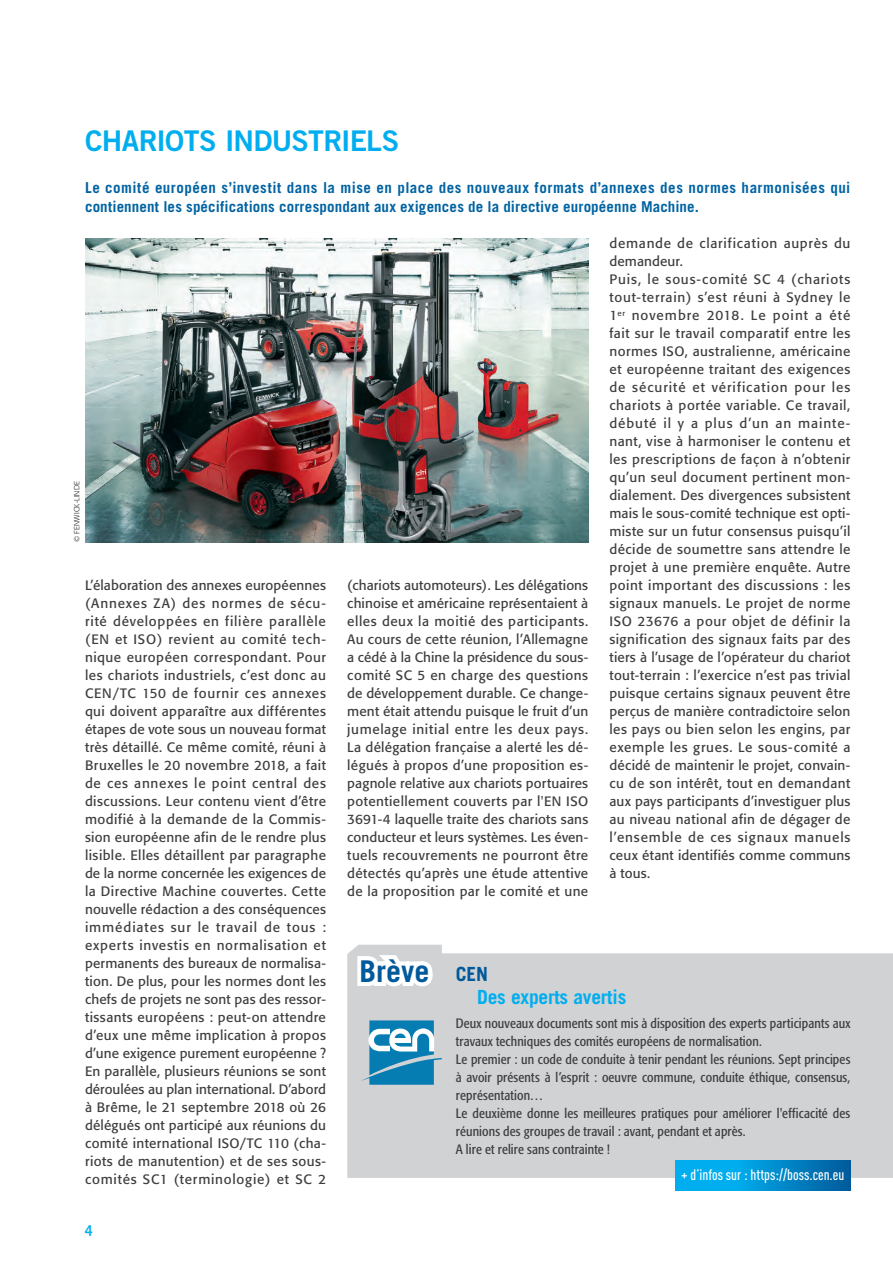
<style>
.page{position:relative;width:893px;height:1263px;background:#fff}
.page>*{position:absolute;margin:0;border:0;box-sizing:border-box;transform-origin:0 0}
.t1{font:700 30px "Trade Gothic";color:#00599b}
.t2{font:28.5px "Trade Gothic Bold Two";letter-spacing:-.025em;color:#00aeef}
.t3{font:700 19.5px "Trade Gothic";letter-spacing:-.01em;color:#00aeef}
.t4{font:700 19.5px "Trade Gothic";color:#00599b}
.t5{font:700 15px/18.8px "Trade Gothic";letter-spacing:.025em;color:#0163a2}
.t6{font:500 15px "DIN Cond";color:#fff}
.t7{font:700 15px "Trade Gothic";color:#00aeef;scale:.89 1}
.t8{font:13.5px/18px "Formata";letter-spacing:.025em;color:#3e3e3f;text-align:justify}
.t9{font:condensed 13.5px/18px "Formata";letter-spacing:.01em;color:#3e3e3f}
.t10{font:13.5px/18px "Formata";letter-spacing:.05em;color:#3e3e3f}
.t11{font:300 7.5px "Formata";letter-spacing:.02em;color:#231f20}
</style>
<div class="page">
<img style="left:85px;top:238px;width:503px;height:304px">
<div style="left:347px;top:945px;width:546px;height:233px;background:#d1d2d4"></div>
<svg style="left:675px;top:1161px;width:175px;height:30px"></svg>
<svg style="left:353px;top:947px;width:89px;height:139px"></svg>
<p class="t2" style="left:85px;top:123px;width:316px">CHARIOTS INDUSTRIELS</p>
<p class="t5" style="left:85px;top:178px;width:767px">Le comité européen s’investit dans la mise en place des nouveaux formats d’annexes des normes harmonisées qui contiennent les spécifications correspondant aux exigences de la directive européenne Machine.</p>
<p class="t11" style="left:73px;top:542px;width:63px;rotate:-90deg">© FENWICK-LINDE</p>
<p class="t8" style="left:85px;top:577px;width:242px">L’élaboration des annexes européennes (Annexes ZA) des normes de sécu&shy;rité développées en filière parallèle (EN et ISO) revient au comité tech&shy;nique européen correspondant. Pour les chariots industriels, c’est donc au CEN/TC 150 de fournir ces annexes qui doivent apparaître aux différentes étapes de vote sous un nouveau format très détaillé. Ce même comité, réuni à Bruxelles le 20 novembre 2018, a fait de ces annexes le point central des discussions. Leur contenu vient d’être modifié à la demande de la Commis&shy;sion européenne afin de le rendre plus lisible. Elles détaillent par paragraphe de la norme concernée les exigences de la Directive Machine couvertes. Cette nouvelle rédaction a des conséquences immédiates sur le travail de tous : experts investis en normalisation et permanents des bureaux de normalisa&shy;tion. De plus, pour les normes dont les chefs de projets ne sont pas des ressor&shy;tissants européens : peut-on attendre d’eux une même implication à propos d’une exigence purement européenne ?</p>
<p class="t8" style="left:85px;top:1062px;width:242px">En parallèle, plusieurs réunions se sont déroulées au plan international. D’abord à Brême, le 21 septembre 2018 où 26 délégués ont participé aux réunions du comité international ISO/TC 110 (cha&shy;riots de manutention) et de ses sous&shy;comités SC1 (terminologie) et SC 2</p>
<p class="t7" style="left:85px;top:1222px;width:10px">4</p>
<p class="t8" style="left:347px;top:576px;width:242px">(chariots automoteurs). Les délégations chinoise et américaine représentaient à elles deux la moitié des participants.<br>Au cours de cette réunion, l’Allemagne a cédé à la Chine la présidence du sous&shy;comité SC 5 en charge des questions de développement durable. Ce change&shy;ment était attendu puisque le fruit d’un jumelage initial entre les deux pays.<br>La délégation française a alerté les dé&shy;légués à propos d’une proposition es&shy;pagnole relative aux chariots portuaires potentiellement couverts par l'EN ISO 3691-4 laquelle traite des chariots sans conducteur et leurs systèmes. Les éven&shy;tuels recouvrements ne pourront être détectés qu’après une étude attentive de la proposition par le comité et une</p>
<p class="t10" style="left:609px;top:234px;width:242px">demande de clarification auprès du demandeur.</p>
<p class="t8" style="left:609px;top:270px;width:242px">Puis, le sous-comité SC 4 (chariots tout-terrain) s’est réuni à Sydney le 1<sup>er</sup> novembre 2018. Le point a été fait sur le travail comparatif entre les normes ISO, australienne, américaine et européenne traitant des exigences de sécurité et vérification pour les chariots à portée variable. Ce travail, débuté il y a plus d’un an mainte&shy;nant, vise à harmoniser le contenu et les prescriptions de façon à n’obtenir qu’un seul document pertinent mon&shy;dialement. Des divergences subsistent mais le sous-comité technique est opti&shy;miste sur un futur consensus puisqu’il décide de soumettre sans attendre le projet à une première enquête. Autre point important des discussions : les signaux manuels. Le projet de norme ISO 23676 a pour objet de définir la signification des signaux faits par des tiers à l’usage de l’opérateur du chariot tout-terrain : l’exercice n’est pas trivial puisque certains signaux peuvent être perçus de manière contradictoire selon les pays ou bien selon les engins, par exemple les grues. Le sous-comité a décidé de maintenir le projet, convain&shy;cu de son intérêt, tout en demandant aux pays participants d’investiguer plus au niveau national afin de dégager de l’ensemble de ces signaux manuels ceux étant identifiés comme communs à tous.</p>
<p class="t1" style="left:360px;top:953px;width:71px">Brève</p>
<p class="t4" style="left:456px;top:962px;width:34px">CEN</p>
<p class="t3" style="left:477px;top:985px;width:151px">Des experts avertis</p>
<p class="t9" style="left:456px;top:1014px;width:396px">Deux nouveaux documents sont mis à disposition des experts participants aux travaux techniques des comités européens de normalisation.</p>
<p class="t9" style="left:456px;top:1050px;width:396px;text-align:justify">Le premier : un code de conduite à tenir pendant les réunions. Sept principes à avoir présents à l’esprit : oeuvre commune, conduite éthique, consensus, représentation…</p>
<p class="t9" style="left:456px;top:1104px;width:396px">Le deuxième donne les meilleures pratiques pour améliorer l'efficacité des réunions des groupes de travail : avant, pendant et après.</p>
<p class="t9" style="left:456px;top:1140px;width:156px">A lire et relire sans contrainte !</p>
<p class="t6" style="left:681px;top:1165px;width:165px">+ d’infos sur : https://boss.cen.eu</p>
</div>
